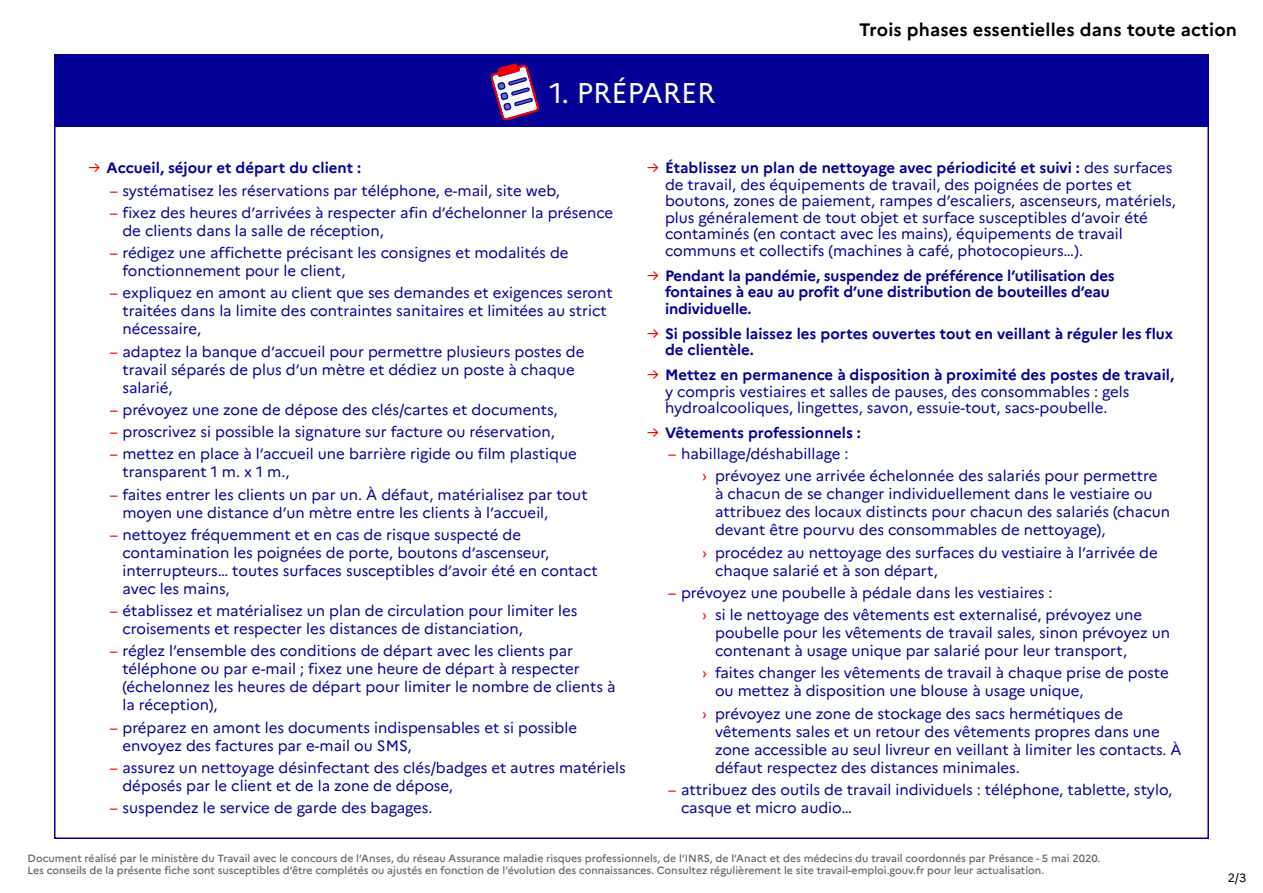
<style>
.page{position:relative;width:1263px;height:893px;background:#fff}
.page>*{position:absolute;margin:0;border:0;box-sizing:border-box;transform-origin:0 0}
.titre_1{font:28.5px "Marianne";color:#fff}
.t1{font:700 18px "Marianne";letter-spacing:.01em;color:#000}
.texte_sous_liste{font:15px/18px "Marianne";color:#050096}
.Texte_sous_liste_3e{font:15px/18px "Marianne";color:#050096}
.texte_liste{font:15px/16.5px "Marianne";color:#050096}
.texte_liste-2{font:700 15px/16.5px "Marianne";letter-spacing:-.01em;color:#050096}
.t2{font:12px "Marianne";color:#000}
.légendes{font:500 10.5px/12.6px "Marianne";color:#656563}
.s1{font-weight:400;color:#f70000}
.s2{color:#f70000}
.s3{font-weight:700}
</style>
<div class="page">
<div style="left:54px;top:54px;width:1155px;height:72px;background:#050096"></div>
<svg style="left:490px;top:63px;width:50px;height:58px"></svg>
<p class="titre_1" style="left:550px;top:75px;width:167px">1. PRÉPARER</p>
<p class="t1" style="left:859px;top:18px;width:379px">Trois phases essentielles dans toute action</p>
<p class="texte_liste-2" style="left:88px;top:160px;width:274px"><span class="s1">→</span> Accueil, séjour et départ du client :</p>
<p class="texte_sous_liste" style="left:110px;top:181px;width:452px"><span class="s2">–</span> systématisez les réservations par téléphone, e-mail, site web,</p>
<p class="texte_sous_liste" style="left:122px;top:203px;width:492px;text-indent:-13px"><span class="s2">–</span> fixez des heures d’arrivées à respecter afin d’échelonner la présence de clients dans la salle de réception,</p>
<p class="texte_sous_liste" style="left:122px;top:244px;width:448px;text-indent:-13px"><span class="s2">–</span> rédigez une affichette précisant les consignes et modalités de fonctionnement pour le client,</p>
<p class="texte_sous_liste" style="left:122px;top:284px;width:492px;text-indent:-13px"><span class="s2">–</span> expliquez en amont au client que ses demandes et exigences seront traitées dans la limite des contraintes sanitaires et limitées au strict nécessaire,</p>
<p class="texte_sous_liste" style="left:122px;top:342px;width:464px;text-indent:-13px"><span class="s2">–</span> adaptez la banque d’accueil pour permettre plusieurs postes de travail séparés de plus d’un mètre et dédiez un poste à chaque salarié,</p>
<p class="texte_sous_liste" style="left:110px;top:400px;width:449px"><span class="s2">–</span> prévoyez une zone de dépose des clés/cartes et documents,</p>
<p class="texte_sous_liste" style="left:110px;top:423px;width:447px"><span class="s2">–</span> proscrivez si possible la signature sur facture ou réservation,</p>
<p class="texte_sous_liste" style="left:122px;top:445px;width:456px;text-indent:-13px"><span class="s2">–</span> mettez en place à l’accueil une barrière rigide ou film plastique transparent 1 m. x 1 m.,</p>
<p class="texte_sous_liste" style="left:122px;top:485px;width:467px;text-indent:-13px"><span class="s2">–</span> faites entrer les clients un par un. À défaut, matérialisez par tout moyen une distance d’un mètre entre les clients à l’accueil,</p>
<p class="texte_sous_liste" style="left:122px;top:525px;width:477px;text-indent:-13px"><span class="s2">–</span> nettoyez fréquemment et en cas de risque suspecté de contamination les poignées de porte, boutons d’ascenseur, interrupteurs… toutes surfaces susceptibles d’avoir été en contact avec les mains,</p>
<p class="texte_sous_liste" style="left:122px;top:602px;width:457px;text-indent:-13px"><span class="s2">–</span> établissez et matérialisez un plan de circulation pour limiter les croisements et respecter les distances de distanciation,</p>
<p class="texte_sous_liste" style="left:122px;top:642px;width:495px;text-indent:-13px"><span class="s2">–</span> réglez l’ensemble des conditions de départ avec les clients par téléphone ou par e-mail ; fixez une heure de départ à respecter (échelonnez les heures de départ pour limiter le nombre de clients à la réception),</p>
<p class="texte_sous_liste" style="left:122px;top:718px;width:456px;text-indent:-13px"><span class="s2">–</span> préparez en amont les documents indispensables et si possible envoyez des factures par e-mail ou SMS,</p>
<p class="texte_sous_liste" style="left:122px;top:758px;width:505px;text-indent:-13px"><span class="s2">–</span> assurez un nettoyage désinfectant des clés/badges et autres matériels déposés par le client et de la zone de dépose,</p>
<p class="texte_sous_liste" style="left:110px;top:799px;width:324px"><span class="s2">–</span> suspendez le service de garde des bagages.</p>
<p class="texte_liste" style="left:665px;top:160px;width:512px;text-indent:-18px"><span class="s2">→</span> <span class="s3">Établissez un plan de nettoyage avec périodicité et suivi :</span> des surfaces de travail, des équipements de travail, des poignées de portes et boutons, zones de paiement, rampes d’escaliers, ascenseurs, matériels, plus généralement de tout objet et surface susceptibles d’avoir été contaminés (en contact avec les mains), équipements de travail communs et collectifs (machines à café, photocopieurs…).</p>
<p class="texte_liste-2" style="left:665px;top:267px;width:451px;text-indent:-18px"><span class="s1">→</span> Pendant la pandémie, suspendez de préférence l’utilisation des fontaines à eau au profit d’une distribution de bouteilles d’eau individuelle.</p>
<p class="texte_liste-2" style="left:665px;top:325px;width:510px;text-indent:-18px"><span class="s1">→</span> Si possible laissez les portes ouvertes tout en veillant à réguler les flux de clientèle.</p>
<p class="texte_liste" style="left:665px;top:367px;width:511px;text-indent:-18px"><span class="s2">→</span> <span class="s3">Mettez en permanence à disposition à proximité des postes de travail, </span>y compris vestiaires et salles de pauses, des consommables : gels hydroalcooliques, lingettes, savon, essuie-tout, sacs-poubelle.</p>
<p class="texte_liste-2" style="left:647px;top:425px;width:215px"><span class="s1">→</span> Vêtements professionnels :</p>
<p class="texte_sous_liste" style="left:668px;top:445px;width:182px"><span class="s2">–</span> habillage/déshabillage :</p>
<p class="Texte_sous_liste_3e" style="left:715px;top:467px;width:457px;text-indent:-13px"><span class="s2">›</span> prévoyez une arrivée échelonnée des salariés pour permettre<br>à chacun de se changer individuellement dans le vestiaire ou attribuez des locaux distincts pour chacun des salariés (chacun devant être pourvu des consommables de nettoyage),</p>
<p class="Texte_sous_liste_3e" style="left:715px;top:543px;width:444px;text-indent:-13px"><span class="s2">›</span> procédez au nettoyage des surfaces du vestiaire à l’arrivée de chaque salarié et à son départ,</p>
<p class="texte_sous_liste" style="left:668px;top:583px;width:386px"><span class="s2">–</span> prévoyez une poubelle à pédale dans les vestiaires :</p>
<p class="Texte_sous_liste_3e" style="left:715px;top:606px;width:457px;text-indent:-13px"><span class="s2">›</span> si le nettoyage des vêtements est externalisé, prévoyez une poubelle pour les vêtements de travail sales, sinon prévoyez un contenant à usage unique par salarié pour leur transport,</p>
<p class="Texte_sous_liste_3e" style="left:715px;top:664px;width:455px;text-indent:-13px"><span class="s2">›</span> faites changer les vêtements de travail à chaque prise de poste ou mettez à disposition une blouse à usage unique,</p>
<p class="Texte_sous_liste_3e" style="left:715px;top:704px;width:468px;text-indent:-13px"><span class="s2">›</span> prévoyez une zone de stockage des sacs hermétiques de vêtements sales et un retour des vêtements propres dans une zone accessible au seul livreur en veillant à limiter les contacts. À défaut respectez des distances minimales.</p>
<p class="texte_sous_liste" style="left:681px;top:780px;width:493px;text-indent:-13px"><span class="s2">–</span> attribuez des outils de travail individuels : téléphone, tablette, stylo, casque et micro audio…</p>
<p class="légendes" style="left:28px;top:852px;width:1074px">Document réalisé par le ministère du Travail avec le concours de l’Anses, du réseau Assurance maladie risques professionnels, de l’INRS, de l’Anact et des médecins du travail coordonnés par Présance - 5 mai 2020.<br>Les conseils de la présente fiche sont susceptibles d’être complétés ou ajustés en fonction de l’évolution des connaissances. Consultez régulièrement le site travail-emploi.gouv.fr pour leur actualisation.</p>
<p class="t2" style="left:1228px;top:870px;width:20px">2/3</p>
</div>
